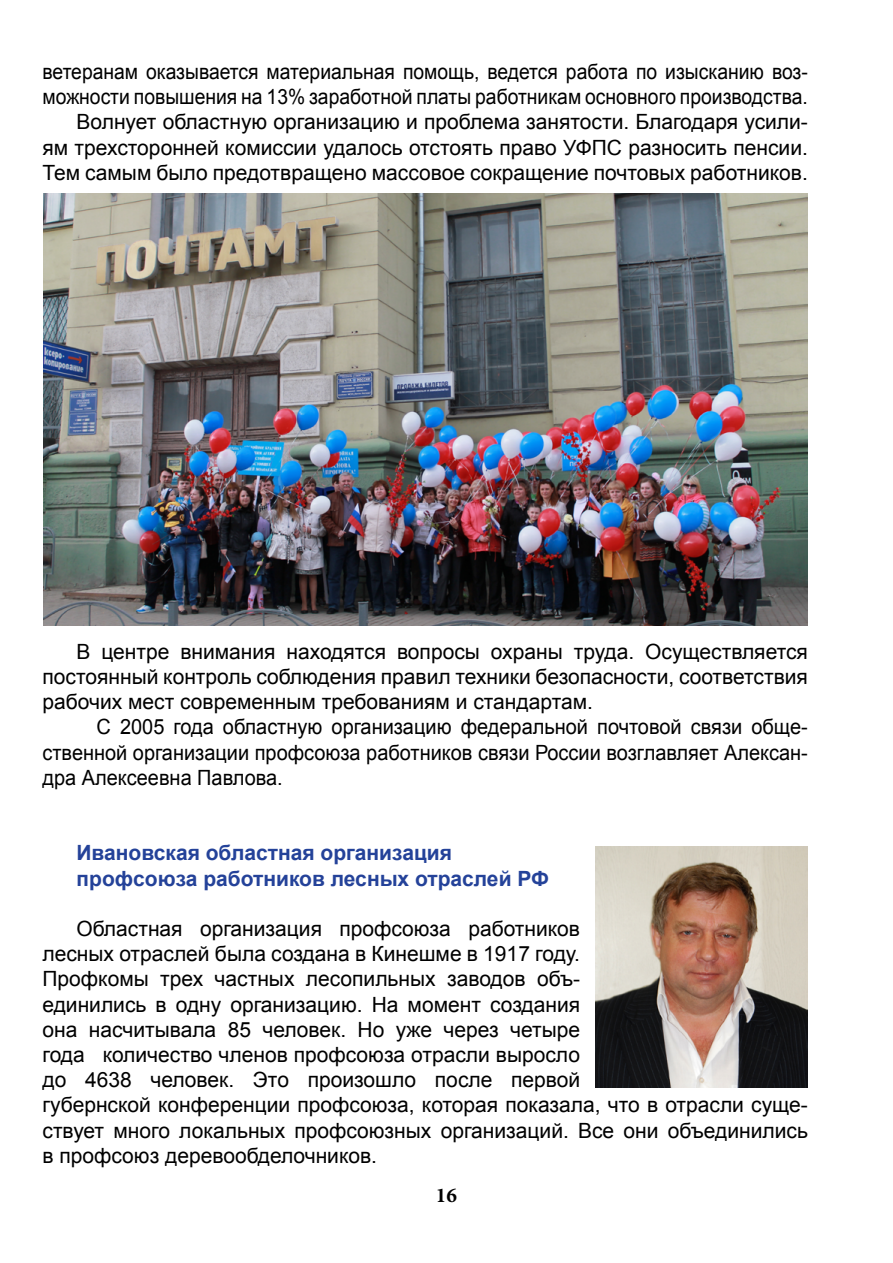
<style>
.page{position:relative;width:893px;height:1263px;background:#fff}
.page>*{position:absolute;margin:0;border:0;box-sizing:border-box;transform-origin:0 0}
.t1{font:21px/25.2px "Arial";color:#000;text-align:justify}
.t2{font:21px/25.2px "Arial";color:#000;text-align:right;scale:.92 1}
.t3{font:21px/25.2px "Arial";color:#000;text-align:justify;scale:.95 1}
.t4{font:700 21px/25.2px "Arial";color:#244299}
.t5{font:700 21px "Minion Pro";color:#000}
</style>
<div class="page">
<img style="left:43px;top:194px;width:764px;height:431px">
<img style="left:595px;top:846px;width:213px;height:241px">
<p class="t2" style="left:43px;top:59px;width:833px">ветеранам оказывается материальная помощь, ведется работа по изысканию воз&shy;можности повышения на 13% заработной платы работникам основного производства.<br>Волнует областную организацию и проблема занятости. Благодаря усили-<br>ям трехсторонней комиссии удалось отстоять право УФПС разносить пенсии.<br>Тем самым было предотвращено массовое сокращение почтовых работников.</p>
<p class="t1" style="left:43px;top:639px;width:767px;text-indent:34px">В центре внимания находятся вопросы охраны труда. Осуществляется постоянный контроль соблюдения правил техники безопасности, соответствия рабочих мест современным требованиям и стандартам.</p>
<p class="t3" style="left:43px;top:715px;width:807px;text-indent:54px">С 2005 года областную организацию федеральной почтовой связи обще&shy;ственной организации профсоюза работников связи России возглавляет Алексан&shy;дра Алексеевна Павлова.</p>
<p class="t4" style="left:77px;top:841px;width:474px">Ивановская областная организация профсоюза работников лесных отраслей РФ</p>
<p class="t1" style="left:43px;top:916px;width:767px;text-align:left;text-indent:34px">Областная организация профсоюза работников<br>лесных отраслей была создана в Кинешме в 1917 году.<br>Профкомы трех частных лесопильных заводов объ-<br>единились в одну организацию. На момент создания<br>она насчитывала 85 человек. Но уже через четыре<br>года количество членов профсоюза отрасли выросло<br>до 4638 человек. Это произошло после первой<br>губернской конференции профсоюза, которая показала, что в отрасли суще&shy;ствует много локальных профсоюзных организаций. Все они объединились в профсоюз деревообделочников.</p>
<p class="t5" style="left:436px;top:1180px;width:22px">16</p>
</div>
